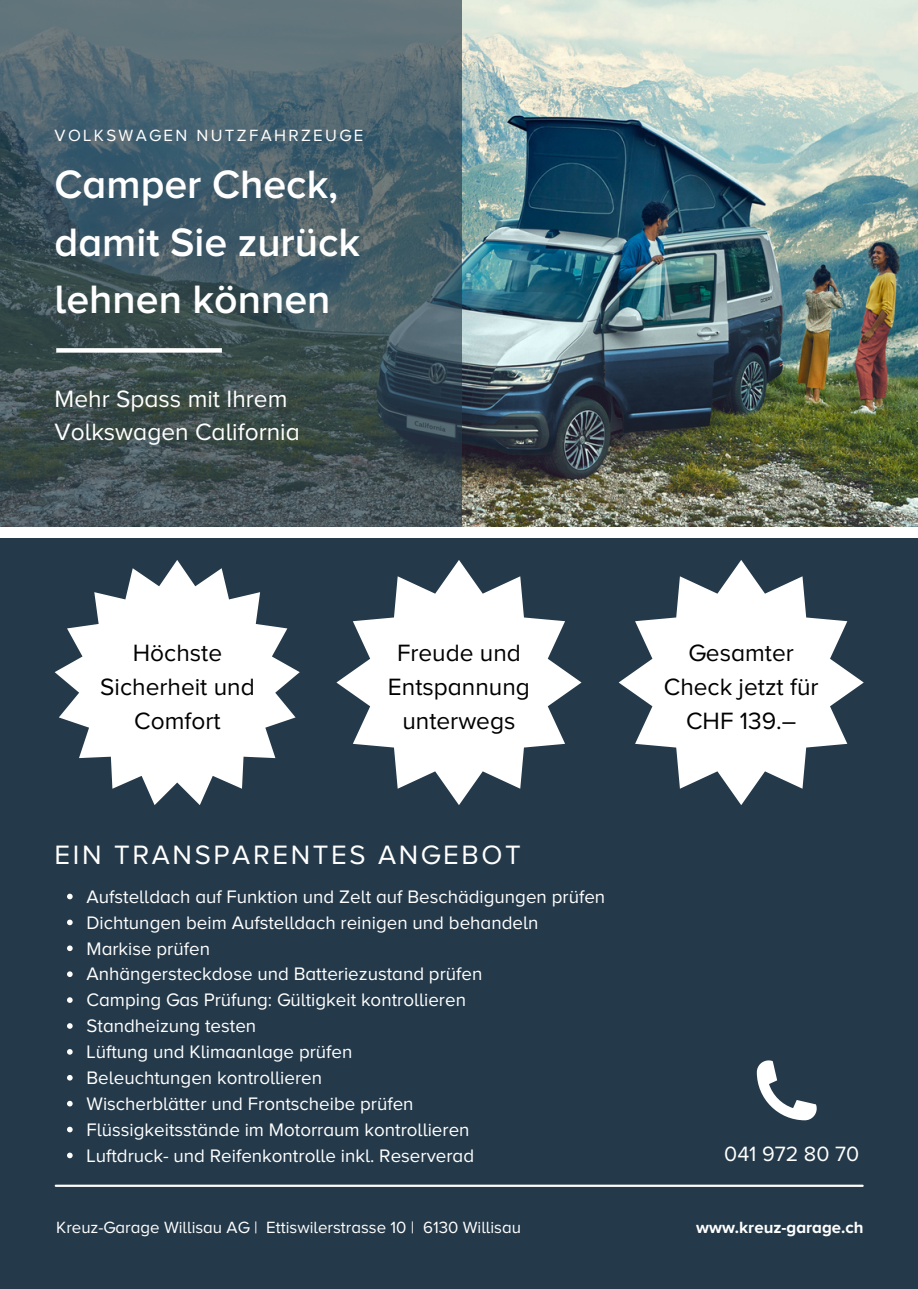
<style>
.page{position:relative;width:918px;height:1289px;background:#fff}
.page>*{position:absolute;margin:0;border:0;box-sizing:border-box;transform-origin:0 0}
.t1{font:600 41.1px/57.4px "Proxima Nova A";color:#fff}
.t2{font:27.6px "Proxima Nova A";letter-spacing:.095em;color:#fff}
.t3{font:24.45px/33.8px "Proxima Nova A";color:#000;text-align:center}
.t4{font:24.45px/33.3px "Proxima Nova A";color:#fff}
.t5{font:21.45px "Proxima Nova A";color:#fff}
.t6{font:18.75px "Proxima Nova A";color:#fff}
.t7{font:16.8px "Proxima Nova A";color:#fff}
.t8{font:16.8px "Proxima Nova A";letter-spacing:.14em;color:#fff}
.t9{font:700 16.8px "Proxima Nova A";color:#fff}
</style>
<div class="page">
<div style="left:0;top:0;width:918px;height:1288px;background:#243949"></div>
<img style="left:462px;top:0;width:456px;height:527px">
<svg style="left:0;top:0;width:462px;height:538px"></svg>
<svg style="left:55px;top:560px;width:245px;height:245px;fill:#fff"></svg>
<svg style="left:336px;top:560px;width:246px;height:245px;fill:#fff"></svg>
<svg style="left:619px;top:560px;width:245px;height:245px;fill:#fff"></svg>
<svg style="left:56px;top:348px;width:166px;height:4px"></svg>
<hr style="left:56px;top:1184px;width:807px;height:2px;background:#fff">
<svg style="left:67px;top:893px;width:6px;height:6px"></svg>
<svg style="left:67px;top:919px;width:6px;height:6px"></svg>
<svg style="left:67px;top:945px;width:6px;height:5px"></svg>
<svg style="left:67px;top:971px;width:6px;height:5px"></svg>
<svg style="left:67px;top:997px;width:6px;height:5px"></svg>
<svg style="left:67px;top:1023px;width:6px;height:5px"></svg>
<svg style="left:67px;top:1049px;width:6px;height:5px"></svg>
<svg style="left:67px;top:1075px;width:6px;height:5px"></svg>
<svg style="left:67px;top:1100px;width:6px;height:6px"></svg>
<svg style="left:67px;top:1126px;width:6px;height:6px"></svg>
<svg style="left:67px;top:1152px;width:6px;height:5px"></svg>
<svg style="left:757px;top:1060px;width:59px;height:59px"></svg>
<div style="left:0;top:527px;width:918px;height:10px;background:#fff"></div>
<p class="t8" style="left:55px;top:125px;width:310px">VOLKSWAGEN NUTZFAHRZEUGE</p>
<p class="t1" style="left:55px;top:157px;width:307px">Camper Check, damit Sie zurück lehnen können</p>
<p class="t4" style="left:55px;top:382px;width:247px">Mehr Spass mit Ihrem<br>Volkswagen California</p>
<p class="t3" style="left:100px;top:636px;width:156px">Höchste<br>Sicherheit und<br>Comfort</p>
<p class="t3" style="left:388px;top:636px;width:143px">Freude und<br>Entspannung unterwegs</p>
<p class="t3" style="left:664px;top:636px;width:156px">Gesamter<br>Check jetzt für<br>CHF 139.–</p>
<p class="t2" style="left:55px;top:838px;width:468px">EIN TRANSPARENTES ANGEBOT</p>
<h1 class="t6" style="left:87px;top:885px;width:520px">Aufstelldach auf Funktion und Zelt auf Beschädigungen prüfen</h1>
<h3 class="t6" style="left:87px;top:911px;width:453px">Dichtungen beim Aufstelldach reinigen und behandeln</h3>
<p class="t6" style="left:87px;top:937px;width:125px">Markise prüfen</p>
<h3 class="t6" style="left:87px;top:962px;width:397px">Anhängersteckdose und Batteriezustand prüfen</h3>
<h3 class="t6" style="left:87px;top:988px;width:381px">Camping Gas Prüfung: Gültigkeit kontrollieren</h3>
<h3 class="t6" style="left:87px;top:1014px;width:171px">Standheizung testen</h3>
<h2 class="t6" style="left:87px;top:1040px;width:267px">Lüftung und Klimaanlage prüfen</h2>
<p class="t6" style="left:87px;top:1066px;width:237px">Beleuchtungen kontrollieren</p>
<p class="t6" style="left:87px;top:1092px;width:329px">Wischerblätter und Frontscheibe prüfen</p>
<p class="t6" style="left:87px;top:1118px;width:385px">Flüssigkeitsstände im Motorraum kontrollieren</p>
<p class="t6" style="left:87px;top:1144px;width:389px">Luftdruck- und Reifenkontrolle inkl. Reserverad</p>
<p class="t5" style="left:724px;top:1140px;width:136px">041 972 80 70</p>
<p class="t7" style="left:56px;top:1217px;width:466px">Kreuz-Garage Willisau AG | Ettiswilerstrasse 10 | 6130 Willisau</p>
<h4 class="t9" style="left:696px;top:1217px;width:169px">www.kreuz-garage.ch</h4>
</div>
